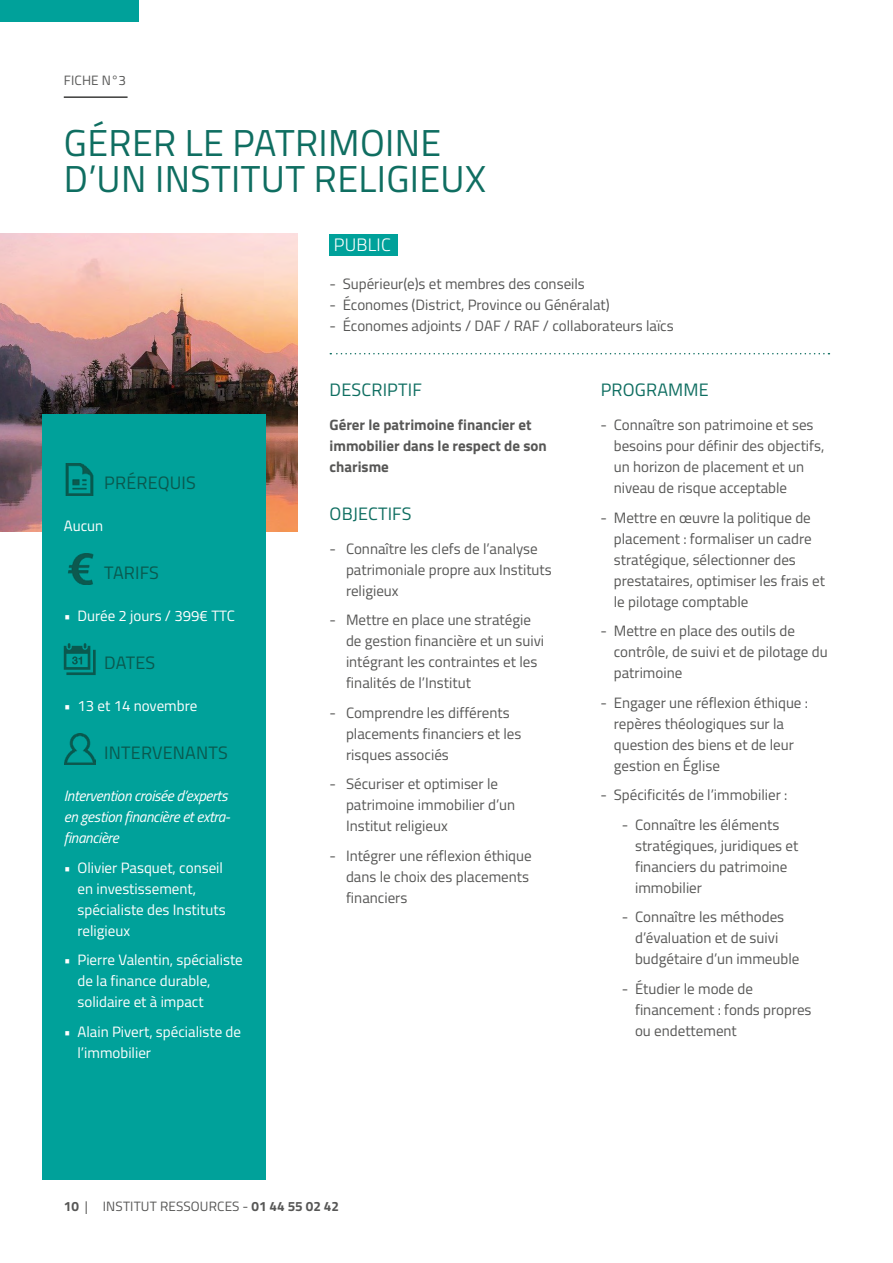
<style>
.page{position:relative;width:893px;height:1263px;background:#fff}
.page>*{position:absolute;margin:0;border:0;box-sizing:border-box;transform-origin:0 0}
.t1{font:37.5px/36px "Titillium";letter-spacing:.01em;color:#0f6e61}
.t2{font:18px "Titillium";letter-spacing:.01em;color:#0a594f}
.t3{font:18px "Titillium";letter-spacing:.01em;color:#0f6e61}
.t4{font:300 18px "Titillium";letter-spacing:.01em;color:#fff}
.t5{font:15px/21px "Titillium";color:#575756}
.t6{font:15px/21px "Titillium";color:#fff}
.t7{font:italic 15px/21px "Titillium";letter-spacing:-.02em;color:#fff}
.t8{font:700 15px/21px "Titillium";color:#575756}
.t9{font:13.5px "Titillium";letter-spacing:.01em;color:#575756}
.s1{font-weight:700}
</style>
<div class="page">
<img style="left:0;top:234px;width:298px;height:297px">
<div style="left:0;top:0;width:138px;height:21px;background:#00a19a"></div>
<div style="left:43px;top:415px;width:223px;height:765px;background:#00a19a"></div>
<hr style="left:64px;top:96px;width:64px;height:2px;background:#3c3c3b">
<div style="left:330px;top:234px;width:68px;height:21px;background:#00a19a"></div>
<svg style="left:330px;top:353px;width:499px;height:1px"></svg>
<img style="left:65px;top:463px;width:29px;height:32px">
<img style="left:68px;top:554px;width:26px;height:31px">
<svg style="left:64px;top:643px;width:32px;height:32px"></svg>
<img style="left:64px;top:734px;width:31px;height:31px">
<p class="t9" style="left:64px;top:70px;width:64px">FICHE N°3</p>
<h1 class="t1" style="left:64px;top:123px;width:424px">GÉRER LE PATRIMOINE<br>D’UN INSTITUT RELIGIEUX</h1>
<p class="t2" style="left:104px;top:470px;width:93px">PRÉREQUIS</p>
<p class="t6" style="left:64px;top:514px;width:41px">Aucun</p>
<p class="t2" style="left:104px;top:560px;width:56px">TARIFS</p>
<p class="t6" style="left:64px;top:604px;width:173px">• Durée 2 jours / 399€ TTC</p>
<p class="t2" style="left:104px;top:650px;width:53px">DATES</p>
<p class="t6" style="left:64px;top:694px;width:135px">• 13 et 14 novembre</p>
<p class="t2" style="left:104px;top:740px;width:125px">INTERVENANTS</p>
<p class="t7" style="left:64px;top:784px;width:168px">Intervention croisée d’experts en gestion financière et extra&shy;financière</p>
<p class="t6" style="left:77px;top:856px;width:150px;text-indent:-14px">• Olivier Pasquet, conseil en investissement, spécialiste des Instituts religieux</p>
<p class="t6" style="left:77px;top:949px;width:167px;text-indent:-14px">• Pierre Valentin, spécialiste de la finance durable, solidaire et à impact</p>
<p class="t6" style="left:77px;top:1020px;width:165px;text-indent:-14px">• Alain Pivert, spécialiste de l’immobilier</p>
<p class="t4" style="left:334px;top:232px;width:58px">PUBLIC</p>
<p class="t5" style="left:330px;top:272px;width:257px">- Supérieur(e)s et membres des conseils</p>
<p class="t5" style="left:330px;top:293px;width:282px">- Économes (District, Province ou Généralat)</p>
<p class="t5" style="left:330px;top:314px;width:346px">- Économes adjoints / DAF / RAF / collaborateurs laïcs</p>
<p class="t3" style="left:330px;top:377px;width:94px">DESCRIPTIF</p>
<p class="t8" style="left:330px;top:413px;width:219px">Gérer le patrimoine financier et immobilier dans le respect de son charisme</p>
<p class="t3" style="left:330px;top:500px;width:83px">OBJECTIFS</p>
<p class="t5" style="left:346px;top:537px;width:207px;text-indent:-16px">- Connaître les clefs de l’analyse patrimoniale propre aux Instituts religieux</p>
<p class="t5" style="left:346px;top:609px;width:200px;text-indent:-16px">- Mettre en place une stratégie de gestion financière et un suivi intégrant les contraintes et les finalités de l’Institut</p>
<p class="t5" style="left:346px;top:701px;width:177px;text-indent:-16px">- Comprendre les différents placements financiers et les risques associés</p>
<p class="t5" style="left:346px;top:773px;width:171px;text-indent:-16px">- Sécuriser et optimiser le patrimoine immobilier d’un<br>Institut religieux</p>
<p class="t5" style="left:346px;top:844px;width:187px;text-indent:-16px">- Intégrer une réflexion éthique dans le choix des placements financiers</p>
<p class="t3" style="left:601px;top:377px;width:110px">PROGRAMME</p>
<p class="t5" style="left:614px;top:413px;width:212px;text-indent:-13px">- Connaître son patrimoine et ses besoins pour définir des objectifs, un horizon de placement et un niveau de risque acceptable</p>
<p class="t5" style="left:614px;top:506px;width:213px;text-indent:-13px">- Mettre en œuvre la politique de placement : formaliser un cadre stratégique, sélectionner des prestataires, optimiser les frais et le pilotage comptable</p>
<p class="t5" style="left:614px;top:619px;width:215px;text-indent:-13px">- Mettre en place des outils de contrôle, de suivi et de pilotage du patrimoine</p>
<p class="t5" style="left:614px;top:691px;width:196px;text-indent:-13px">- Engager une réflexion éthique : repères théologiques sur la question des biens et de leur gestion en Église</p>
<p class="t5" style="left:601px;top:783px;width:188px">- Spécificités de l’immobilier :</p>
<p class="t5" style="left:635px;top:813px;width:165px;text-indent:-13px">- Connaître les éléments stratégiques, juridiques et financiers du patrimoine immobilier</p>
<p class="t5" style="left:635px;top:905px;width:166px;text-indent:-13px">- Connaître les méthodes d’évaluation et de suivi budgétaire d’un immeuble</p>
<p class="t5" style="left:635px;top:977px;width:178px;text-indent:-13px">- Étudier le mode de financement : fonds propres ou endettement</p>
<p class="t9" style="left:64px;top:1197px;width:277px"><span class="s1">10</span> | INSTITUT RESSOURCES - <span class="s1">01 44 55 02 42</span></p>
</div>
